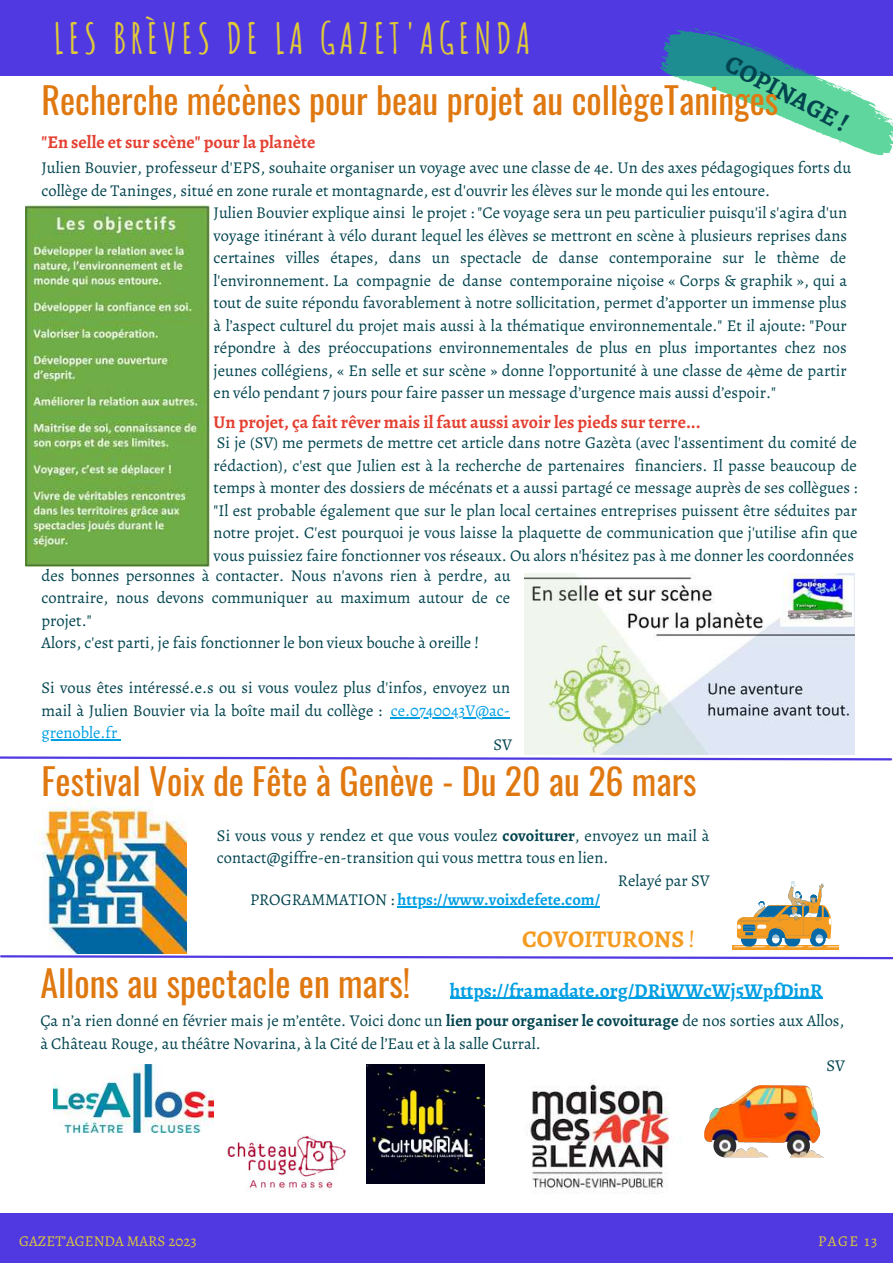
<style>
.page{position:relative;width:893px;height:1264px;background:#fff}
.page>*{position:absolute;margin:0;border:0;box-sizing:border-box;transform-origin:0 0}
.t1{font:700 42px "Amatic SC";letter-spacing:.1em;color:#e0ca38}
.t2{font:36px "Oswald";color:#e07810}
.t3{font:700 25.5px "Alegreya";color:#02444f}
.t4{font:700 24px "Alegreya";color:#f49c22}
.t5{font:700 19.5px "Alegreya";color:#009fe3}
.t6{font:700 18px "Alegreya";color:#e44032}
.t7{font:16.5px/22.5px "Alegreya";color:#02444f;text-align:justify}
.t8{font:700 16.5px "Alegreya";color:#009fe3}
.t9{font:15px "Alegreya";color:#e0ca38}
.s1{color:#009fe3}
.s2{font-weight:700}
.s3{font-weight:400;color:#02444f}
.s4{font-weight:400}
.s5{font-family:"Oswald";font-weight:400;font-size:36px;color:#e07810}
</style>
<div class="page">
<div style="left:0;top:0;width:892px;height:75px;background:#5039e0"></div>
<div style="left:0;top:1213px;width:892px;height:49px;background:#5039e0"></div>
<img style="left:38px;top:800px;width:149px;height:153px">
<svg style="left:0;top:955px;width:892px;height:5px"></svg>
<svg style="left:732px;top:945px;width:106px;height:4px"></svg>
<svg style="left:733px;top:881px;width:105px;height:66px"></svg>
<img style="left:704px;top:1085px;width:119px;height:72px">
<img style="left:26px;top:205px;width:183px;height:361px">
<img style="left:524px;top:573px;width:330px;height:181px">
<img style="left:53px;top:1064px;width:161px;height:68px">
<img style="left:366px;top:1064px;width:118px;height:118px">
<img style="left:227px;top:1135px;width:119px;height:56px">
<img style="left:530px;top:1080px;width:142px;height:114px">
<svg style="left:0;top:756px;width:892px;height:5px"></svg>
<svg style="left:651px;top:28px;width:241px;height:128px"></svg>
<hr style="left:397px;top:906px;width:203px;height:1px;background:#009fe3">
<hr style="left:450px;top:997px;width:372px;height:1px;background:#009fe3">
<hr style="left:391px;top:717px;width:119px;height:1px;background:#009fe3">
<hr style="left:42px;top:739px;width:75px;height:1px;background:#009fe3">
<h1 class="t1" style="left:54px;top:11px;width:478px">LES BRÈVES DE LA GAZET'AGENDA</h1>
<h3 class="t3" style="left:735px;top:46px;width:136px;rotate:28deg">COPINAGE !</h3>
<h2 class="t2" style="left:41px;top:72px;width:738px">Recherche mécènes pour beau projet au collègeTaninges</h2>
<p class="t6" style="left:42px;top:130px;width:275px">"En selle et sur scène" pour la planète</p>
<p class="t7" style="left:42px;top:156px;width:811px">Julien Bouvier, professeur d'EPS, souhaite organiser un voyage avec une classe de 4e. Un des axes pédagogiques forts du collège de Taninges, situé en zone rurale et montagnarde, est d'ouvrir les élèves sur le monde qui les entoure.</p>
<p class="t7" style="left:214px;top:201px;width:635px">Julien Bouvier explique ainsi le projet : "Ce voyage sera un peu particulier puisqu'il s'agira d'un voyage itinérant à vélo durant lequel les élèves se mettront en scène à plusieurs reprises dans certaines villes étapes, dans un spectacle de danse contemporaine sur le thème de l'environnement. La compagnie de danse contemporaine niçoise « Corps &amp; graphik », qui a tout de suite répondu favorablement à notre sollicitation, permet d’apporter un immense plus à l’aspect culturel du projet mais aussi à la thématique environnementale." Et il ajoute: "Pour répondre à des préoccupations environnementales de plus en plus importantes chez nos jeunes collégiens, « En selle et sur scène » donne l’opportunité à une classe de 4ème de partir en vélo pendant 7 jours pour faire passer un message d’urgence mais aussi d’espoir."</p>
<p class="t6" style="left:214px;top:410px;width:488px">Un projet, ça fait rêver mais il faut aussi avoir les pieds sur terre...</p>
<p class="t7" style="left:214px;top:431px;width:645px">Si je (SV) me permets de mettre cet article dans notre Gazèta (avec l'assentiment du comité de rédaction), c'est que Julien est à la recherche de partenaires financiers. Il passe beaucoup de temps à monter des dossiers de mécénats et a aussi partagé ce message auprès de ses collègues : "Il est probable également que sur le plan local certaines entreprises puissent être séduites par notre projet. C'est pourquoi je vous laisse la plaquette de communication que j'utilise afin que vous puissiez faire fonctionner vos réseaux. Ou alors n'hésitez pas à me donner les coordonnées</p>
<p class="t7" style="left:42px;top:564px;width:470px;text-align:left">des bonnes personnes à contacter. Nous n'avons rien à perdre, au contraire, nous devons communiquer au maximum autour de ce projet."<br>Alors, c'est parti, je fais fonctionner le bon vieux bouche à oreille !</p>
<p class="t7" style="left:42px;top:676px;width:470px">Si vous êtes intéressé.e.s ou si vous voulez plus d'infos, envoyez un mail à Julien Bouvier via la boîte mail du collège : <span class="s1">ce.0740043V@ac&shy;grenoble.fr</span></p>
<p class="t7" style="left:493px;top:732px;width:20px">SV</p>
<h2 class="t2" style="left:41px;top:753px;width:656px">Festival Voix de Fête à Genève - Du 20 au 26 mars</h2>
<p class="t7" style="left:217px;top:824px;width:494px">Si vous vous y rendez et que vous voulez <span class="s2">covoiturer</span>, envoyez un mail à</p>
<p class="t7" style="left:217px;top:846px;width:393px">contact@giffre-en-transition qui vous mettra tous en lien.</p>
<p class="t7" style="left:618px;top:868px;width:93px">Relayé par SV</p>
<p class="t8" style="left:250px;top:888px;width:351px"><span class="s3">PROGRAMMATION :</span> https://www.voixdefete.com/</p>
<h3 class="t4" style="left:522px;top:922px;width:175px">COVOITURONS <span class="s4">!</span></h3>
<p class="t5" style="left:40px;top:976px;width:783px"><span class="s5">Allons au spectacle en mars!</span> https://framadate.org/DRiWWcWj5WpfDinR</p>
<p class="t7" style="left:40px;top:1009px;width:805px">Ça n’a rien donné en février mais je m’entête. Voici donc un <span class="s2">lien pour organiser le covoiturage</span> de nos sorties aux Allos,</p>
<p class="t7" style="left:40px;top:1031px;width:502px">à Château Rouge, au théâtre Novarina, à la Cité de l’Eau et à la salle Curral.</p>
<p class="t7" style="left:826px;top:1054px;width:20px">SV</p>
<p class="t9" style="left:19px;top:1231px;width:179px">GAZET’AGENDA MARS 2023</p>
<p class="t9" style="left:818px;top:1231px;width:61px">PAGE 13</p>
</div>
